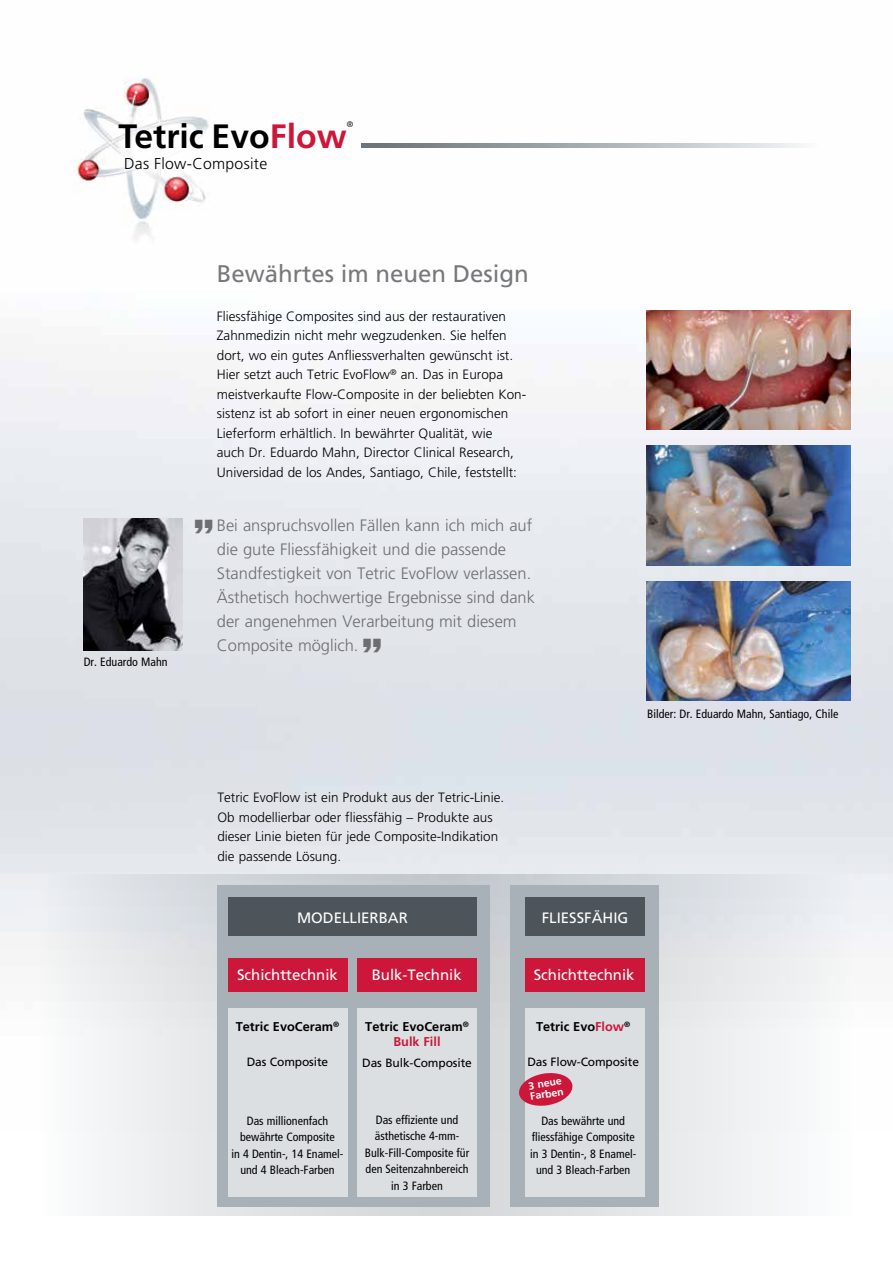
<style>
.page{position:relative;width:893px;height:1263px;background:#fff}
.page>*{position:absolute;margin:0;border:0;box-sizing:border-box;transform-origin:0 0}
.t1{font:48px "Helvetica Inserat";color:#6d6e71}
.t2{font:700 33.75px "Frutiger";color:#000}
.t3{font:24px "Frutiger";color:#77787b}
.t4{font:300 16.5px/24px "Frutiger";color:#6d6e71}
.t5{font:300 15.75px "Frutiger";letter-spacing:.02em;color:#000}
.t6{font:15px "Frutiger";color:#fff}
.t7{font:300 13.5px/19.5px "Frutiger";color:#000}
.t8{font:700 12.75px/15px "Frutiger";color:#000;text-align:center}
.t9{font:condensed 12px/16.5px "Frutiger";color:#000;text-align:center}
.t10{font:12px "Frutiger";letter-spacing:-.01em;color:#000}
.t11{font:700 10.5px/10.5px "Frutiger";color:#fff}
.t12{font:300 8.1px "Frutiger";color:#000}
.s1{color:#cc173b}
</style>
<div class="page">
<img style="left:0;top:143px;width:893px;height:732px">
<svg style="left:0;top:875px;width:893px;height:340px"></svg>
<img style="left:646px;top:310px;width:204px;height:119px">
<img style="left:646px;top:446px;width:204px;height:119px">
<img style="left:646px;top:581px;width:204px;height:120px">
<svg style="left:361px;top:144px;width:532px;height:4px"></svg>
<div style="left:217px;top:885px;width:272px;height:321px;background:#a7b1b7"></div>
<div style="left:510px;top:885px;width:149px;height:321px;background:#a7b1b7"></div>
<div style="left:228px;top:897px;width:248px;height:39px;background:#4d555b"></div>
<div style="left:525px;top:897px;width:120px;height:39px;background:#4d555b"></div>
<div style="left:228px;top:958px;width:119px;height:34px;background:#cc173b"></div>
<div style="left:357px;top:958px;width:119px;height:34px;background:#cc173b"></div>
<div style="left:228px;top:1008px;width:119px;height:188px;background:#dbdfe2"></div>
<div style="left:357px;top:1008px;width:120px;height:188px;background:#dbdfe2"></div>
<div style="left:526px;top:1008px;width:119px;height:188px;background:#dbdfe2"></div>
<svg style="left:519px;top:1071px;width:54px;height:37px"></svg>
<div style="left:526px;top:958px;width:119px;height:34px;background:#cc173b"></div>
<img style="left:83px;top:519px;width:99px;height:132px">
<img style="left:73px;top:76px;width:139px;height:174px">
<div style="left:118px;top:126px;width:237px;height:51px;background:#fff;border:1px solid #fff"></div>
<h2 class="t2" style="left:118px;top:116px;width:230px">Tetric Evo<span class="s1">Flow</span></h2>
<p class="t12" style="left:347px;top:120px;width:8px">®</p>
<p class="t5" style="left:124px;top:154px;width:145px">Das Flow-Composite</p>
<p class="t9" style="left:84px;top:654px;width:85px">Dr. Eduardo Mahn</p>
<h3 class="t3" style="left:217px;top:259px;width:314px">Bewährtes im neuen Design</h3>
<p class="t7" style="left:217px;top:306px;width:311px">Fliessfähige Composites sind aus der restaurativen Zahnmedizin nicht mehr wegzudenken. Sie helfen dort, wo ein gutes Anfliessverhalten gewünscht ist.<br>Hier setzt auch Tetric EvoFlow<sup>®</sup> an. Das in Europa meistverkaufte Flow-Composite in der beliebten Kon&shy;sistenz ist ab sofort in einer neuen ergonomischen Lieferform erhältlich. In bewährter Qualität, wie<br>auch Dr. Eduardo Mahn, Director Clinical Research, Universidad de los Andes, Santiago, Chile, feststellt:</p>
<p class="t4" style="left:217px;top:514px;width:320px">Bei anspruchsvollen Fällen kann ich mich auf die gute Fliessfähigkeit und die passende Standfestigkeit von Tetric EvoFlow verlassen.<br>Ästhetisch hochwertige Ergebnisse sind dank der angenehmen Verarbeitung mit diesem Composite möglich.</p>
<h1 class="t1" style="left:192px;top:480px;width:25px">„</h1>
<h1 class="t1" style="left:360px;top:599px;width:25px">„</h1>
<p class="t9" style="left:647px;top:706px;width:193px">Bilder: Dr. Eduardo Mahn, Santiago, Chile</p>
<p class="t7" style="left:217px;top:788px;width:288px">Tetric EvoFlow ist ein Produkt aus der Tetric-Linie.<br>Ob modellierbar oder fliessfähig – Produkte aus dieser Linie bieten für jede Composite-Indikation die passende Lösung.</p>
<p class="t6" style="left:297px;top:909px;width:112px">Modelli erbar</p>
<p class="t6" style="left:542px;top:909px;width:88px">Fli essfähig</p>
<p class="t6" style="left:237px;top:966px;width:102px">Schichttechnik</p>
<p class="t6" style="left:372px;top:966px;width:92px">Bulk-Technik</p>
<p class="t8" style="left:236px;top:1019px;width:105px">Tetric EvoCeram<sup>®</sup></p>
<p class="t10" style="left:247px;top:1055px;width:83px">Das Composite</p>
<p class="t9" style="left:232px;top:1112px;width:113px">Das millionenfach bewährte Composite<br>in 4 Dentin-, 14 Enamel&shy;und 4 Bleach-Farben</p>
<p class="t8" style="left:365px;top:1019px;width:105px">Tetric EvoCeram<sup>®<br></sup><span class="s1">Bulk Fill</span></p>
<p class="t10" style="left:362px;top:1055px;width:111px">Das Bulk-Composite</p>
<p class="t9" style="left:365px;top:1111px;width:106px">Das effiziente und ästhetische 4-mm-<br>Bulk-Fill-Composite für den Seitenzahnbereich in 3 Farben</p>
<p class="t6" style="left:534px;top:966px;width:102px">Schichttechnik</p>
<p class="t8" style="left:536px;top:1019px;width:96px">Tetric Evo<span class="s1">Flow</span><sup>®</sup></p>
<p class="t10" style="left:527px;top:1055px;width:113px">Das Flow-Composite</p>
<p class="t11" style="left:527px;top:1081px;width:35px;rotate:-10deg">3 neue<br>Farben</p>
<p class="t9" style="left:530px;top:1112px;width:108px">Das bewährte und fliessfähige Composite in 3 Dentin-, 8 Enamel&shy;und 3 Bleach-Farben</p>
</div>
